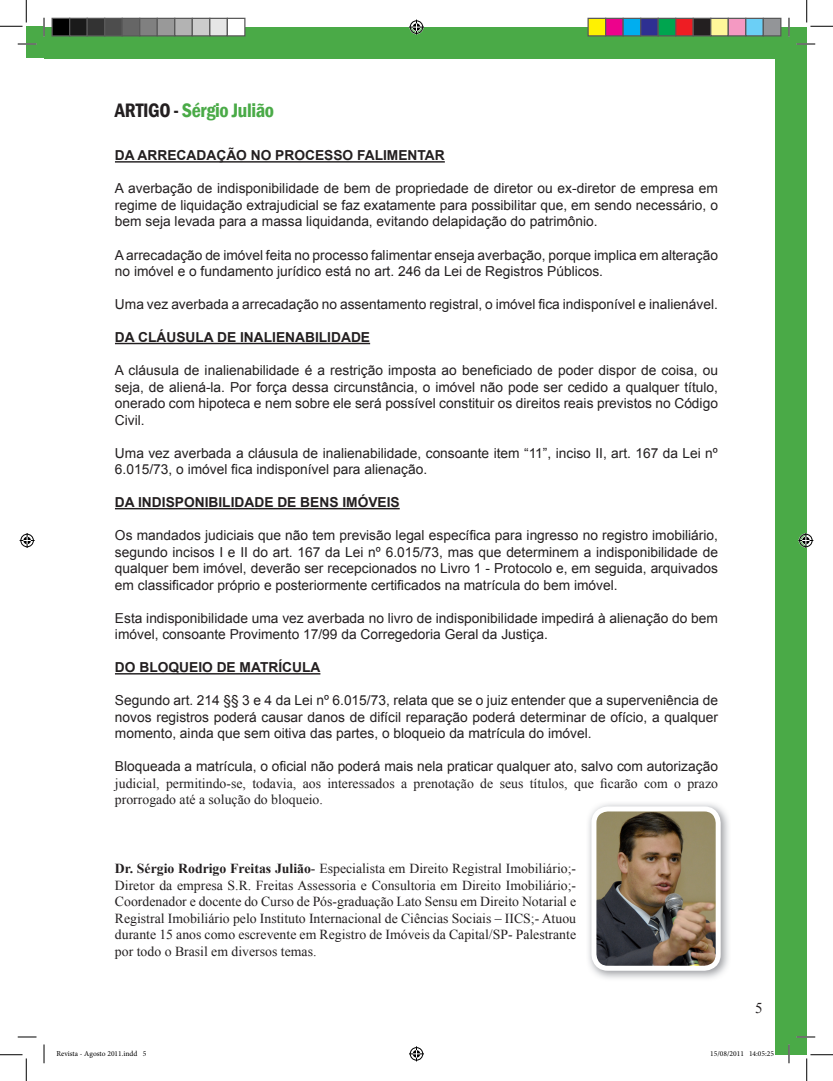
<style>
.page{position:relative;width:833px;height:1081px;background:#fff}
.page>*{position:absolute;margin:0;border:0;box-sizing:border-box;transform-origin:0 0}
.t1{font:600 condensed 20px "Franklin Gothic";letter-spacing:-.02em;color:#4aaa47}
.t2{font:15px "Times New Roman";color:#231f20}
.t3{font:13.75px/16.5px "Arial";color:#231f20;text-align:justify}
.t4{font:13.75px/16.5px "Times New Roman";color:#231f20}
.t5{font:700 13.75px "Arial";color:#231f20}
.t6{font:7.5px "Minion Pro";color:#000}
.s1{color:#231f20}
.s2{font-weight:700}
</style>
<div class="page">
<div style="left:775px;top:28px;width:31px;height:1026px;background:#4aaa47"></div>
<div style="left:44px;top:27px;width:762px;height:31px;background:#4aaa47"></div>
<div style="left:26px;top:26px;width:18px;height:32px;background:#4aaa47"></div>
<hr style="left:115px;top:161px;width:329px;height:1px;background:#231f20">
<hr style="left:115px;top:343px;width:255px;height:1px;background:#231f20">
<hr style="left:115px;top:508px;width:284px;height:1px;background:#231f20">
<hr style="left:115px;top:673px;width:205px;height:1px;background:#231f20">
<img style="left:588px;top:803px;width:141px;height:176px">
<img style="left:593px;top:808px;width:124px;height:159px">
<div style="left:591px;top:806px;width:129px;height:164px;border:5px solid #fff;border-radius:14px"></div>
<svg style="left:18px;top:43px;width:18px;height:2px"></svg>
<svg style="left:796px;top:43px;width:18px;height:2px"></svg>
<svg style="left:18px;top:1036px;width:18px;height:1px"></svg>
<svg style="left:796px;top:1035px;width:18px;height:2px"></svg>
<svg style="left:43px;top:18px;width:2px;height:18px"></svg>
<svg style="left:43px;top:1044px;width:2px;height:18px"></svg>
<svg style="left:788px;top:18px;width:1px;height:18px"></svg>
<svg style="left:787px;top:1044px;width:2px;height:18px"></svg>
<svg style="left:0;top:0;width:27px;height:27px"></svg>
<svg style="left:0;top:1054px;width:27px;height:26px"></svg>
<svg style="left:806px;top:0;width:26px;height:27px"></svg>
<svg style="left:806px;top:1054px;width:26px;height:26px"></svg>
<svg style="left:409px;top:20px;width:15px;height:15px"></svg>
<svg style="left:409px;top:1046px;width:15px;height:14px"></svg>
<svg style="left:20px;top:533px;width:15px;height:15px"></svg>
<svg style="left:798px;top:533px;width:14px;height:15px"></svg>
<div style="left:52px;top:18px;width:18px;height:18px;background:#000"></div>
<div style="left:51px;top:18px;width:19px;height:18px;border:1px solid #595959"></div>
<div style="left:70px;top:18px;width:17px;height:18px;background:#1a1a1a"></div>
<div style="left:69px;top:18px;width:19px;height:18px;border:1px solid #595959"></div>
<div style="left:87px;top:18px;width:18px;height:18px;background:#333"></div>
<div style="left:86px;top:18px;width:19px;height:18px;border:1px solid #595959"></div>
<div style="left:105px;top:18px;width:17px;height:18px;background:#4d4d4d"></div>
<div style="left:104px;top:18px;width:19px;height:18px;border:1px solid #595959"></div>
<div style="left:122px;top:18px;width:18px;height:18px;background:#666"></div>
<div style="left:121px;top:18px;width:19px;height:18px;border:1px solid #595959"></div>
<div style="left:140px;top:18px;width:17px;height:18px;background:#808080"></div>
<div style="left:139px;top:18px;width:19px;height:18px;border:1px solid #595959"></div>
<div style="left:157px;top:18px;width:18px;height:18px;background:#999"></div>
<div style="left:156px;top:18px;width:19px;height:18px;border:1px solid #595959"></div>
<div style="left:175px;top:18px;width:17px;height:18px;background:#b3b3b3"></div>
<div style="left:174px;top:18px;width:19px;height:18px;border:1px solid #595959"></div>
<div style="left:192px;top:18px;width:18px;height:18px;background:#ccc"></div>
<div style="left:191px;top:18px;width:19px;height:18px;border:1px solid #595959"></div>
<div style="left:210px;top:18px;width:17px;height:18px;background:#e6e6e6"></div>
<div style="left:209px;top:18px;width:19px;height:18px;border:1px solid #595959"></div>
<div style="left:227px;top:18px;width:18px;height:18px;background:#fff"></div>
<div style="left:226px;top:18px;width:19px;height:18px;border:1px solid #595959"></div>
<div style="left:587px;top:18px;width:18px;height:18px;background:#fff101"></div>
<div style="left:587px;top:18px;width:19px;height:18px;border:1px solid #595959"></div>
<div style="left:605px;top:18px;width:17px;height:18px;background:#ed028c"></div>
<div style="left:604px;top:18px;width:19px;height:18px;border:1px solid #595959"></div>
<div style="left:622px;top:18px;width:18px;height:18px;background:#00aeef"></div>
<div style="left:622px;top:18px;width:19px;height:18px;border:1px solid #595959"></div>
<div style="left:640px;top:18px;width:17px;height:18px;background:#2e3092"></div>
<div style="left:639px;top:18px;width:19px;height:18px;border:1px solid #595959"></div>
<div style="left:657px;top:18px;width:18px;height:18px;background:#00a54f"></div>
<div style="left:657px;top:18px;width:19px;height:18px;border:1px solid #595959"></div>
<div style="left:675px;top:18px;width:17px;height:18px;background:#ee1d23"></div>
<div style="left:674px;top:18px;width:19px;height:18px;border:1px solid #595959"></div>
<div style="left:692px;top:18px;width:18px;height:18px;background:#231f20"></div>
<div style="left:692px;top:18px;width:19px;height:18px;border:1px solid #595959"></div>
<div style="left:710px;top:18px;width:17px;height:18px;background:#fff79a"></div>
<div style="left:709px;top:18px;width:19px;height:18px;border:1px solid #595959"></div>
<div style="left:727px;top:18px;width:18px;height:18px;background:#f499c2"></div>
<div style="left:727px;top:18px;width:19px;height:18px;border:1px solid #595959"></div>
<div style="left:745px;top:18px;width:17px;height:18px;background:#6bcff6"></div>
<div style="left:744px;top:18px;width:19px;height:18px;border:1px solid #595959"></div>
<div style="left:762px;top:18px;width:18px;height:18px;background:#939598"></div>
<div style="left:762px;top:18px;width:19px;height:18px;border:1px solid #595959"></div>
<h1 class="t1" style="left:115px;top:97px;width:160px"><span class="s1">ARTIGO -</span> Sérgio Julião</h1>
<p class="t5" style="left:115px;top:146px;width:331px">DA ARRECADAÇÃO NO PROCESSO FALIMENTAR</p>
<p class="t3" style="left:115px;top:180px;width:604px">A averbação de indisponibilidade de bem de propriedade de diretor ou ex-diretor de empresa em regime de liquidação extrajudicial se faz exatamente para possibilitar que, em sendo necessário, o bem seja levada para a massa liquidanda, evitando delapidação do patrimônio.</p>
<p class="t3" style="left:115px;top:246px;width:604px">A arrecadação de imóvel feita no processo falimentar enseja averbação, porque implica em alteração no imóvel e o fundamento jurídico está no art. 246 da Lei de Registros Públicos.</p>
<p class="t3" style="left:115px;top:296px;width:604px">Uma vez averbada a arrecadação no assentamento registral, o imóvel fica indisponível e inalienável.</p>
<p class="t5" style="left:115px;top:328px;width:256px">DA CLÁUSULA DE INALIENABILIDADE</p>
<p class="t3" style="left:115px;top:362px;width:604px">A cláusula de inalienabilidade é a restrição imposta ao beneficiado de poder dispor de coisa, ou seja, de aliená-la. Por força dessa circunstância, o imóvel não pode ser cedido a qualquer título, onerado com hipoteca e nem sobre ele será possível constituir os direitos reais previstos no Código Civil.</p>
<p class="t3" style="left:115px;top:444px;width:604px">Uma vez averbada a cláusula de inalienabilidade, consoante item “11”, inciso II, art. 167 da Lei nº<br>6.015/73, o imóvel fica indisponível para alienação.</p>
<p class="t5" style="left:115px;top:493px;width:286px">DA INDISPONIBILIDADE DE BENS IMÓVEIS</p>
<p class="t3" style="left:115px;top:527px;width:604px">Os mandados judiciais que não tem previsão legal específica para ingresso no registro imobiliário, segundo incisos I e II do art. 167 da Lei nº 6.015/73, mas que determinem a indisponibilidade de qualquer bem imóvel, deverão ser recepcionados no Livro 1 - Protocolo e, em seguida, arquivados em classificador próprio e posteriormente certificados na matrícula do bem imóvel.</p>
<p class="t3" style="left:115px;top:609px;width:604px">Esta indisponibilidade uma vez averbada no livro de indisponibilidade impedirá à alienação do bem imóvel, consoante Provimento 17/99 da Corregedoria Geral da Justiça.</p>
<p class="t5" style="left:115px;top:658px;width:207px">DO BLOQUEIO DE MATRÍCULA</p>
<p class="t3" style="left:115px;top:692px;width:604px">Segundo art. 214 §§ 3 e 4 da Lei nº 6.015/73, relata que se o juiz entender que a superveniência de novos registros poderá causar danos de difícil reparação poderá determinar de ofício, a qualquer momento, ainda que sem oitiva das partes, o bloqueio da matrícula do imóvel.</p>
<p class="t3" style="left:115px;top:758px;width:604px">Bloqueada a matrícula, o oficial não poderá mais nela praticar qualquer ato, salvo com autorização</p>
<p class="t4" style="left:115px;top:774px;width:604px">judicial, permitindo-se, todavia, aos interessados a prenotação de seus títulos, que ficarão com o prazo prorrogado até a solução do bloqueio.</p>
<p class="t4" style="left:115px;top:859px;width:462px;text-align:justify"><span class="s2">Dr. Sérgio Rodrigo Freitas Julião</span>- Especialista em Direito Registral Imobiliário;- Diretor da empresa S.R. Freitas Assessoria e Consultoria em Direito Imobiliário;- Coordenador e docente do Curso de Pós-graduação Lato Sensu em Direito Notarial e Registral Imobiliário pelo Instituto Internacional de Ciências Sociais – IICS;- Atuou durante 15 anos como escrevente em Registro de Imóveis da Capital/SP- Palestrante por todo o Brasil em diversos temas.</p>
<p class="t2" style="left:754px;top:997px;width:9px">5</p>
<p class="t6" style="left:56px;top:1047px;width:91px">Revista - Agosto 2011.indd 5</p>
<p class="t6" style="left:709px;top:1047px;width:65px">15/08/2011 14:05:25</p>
</div>
